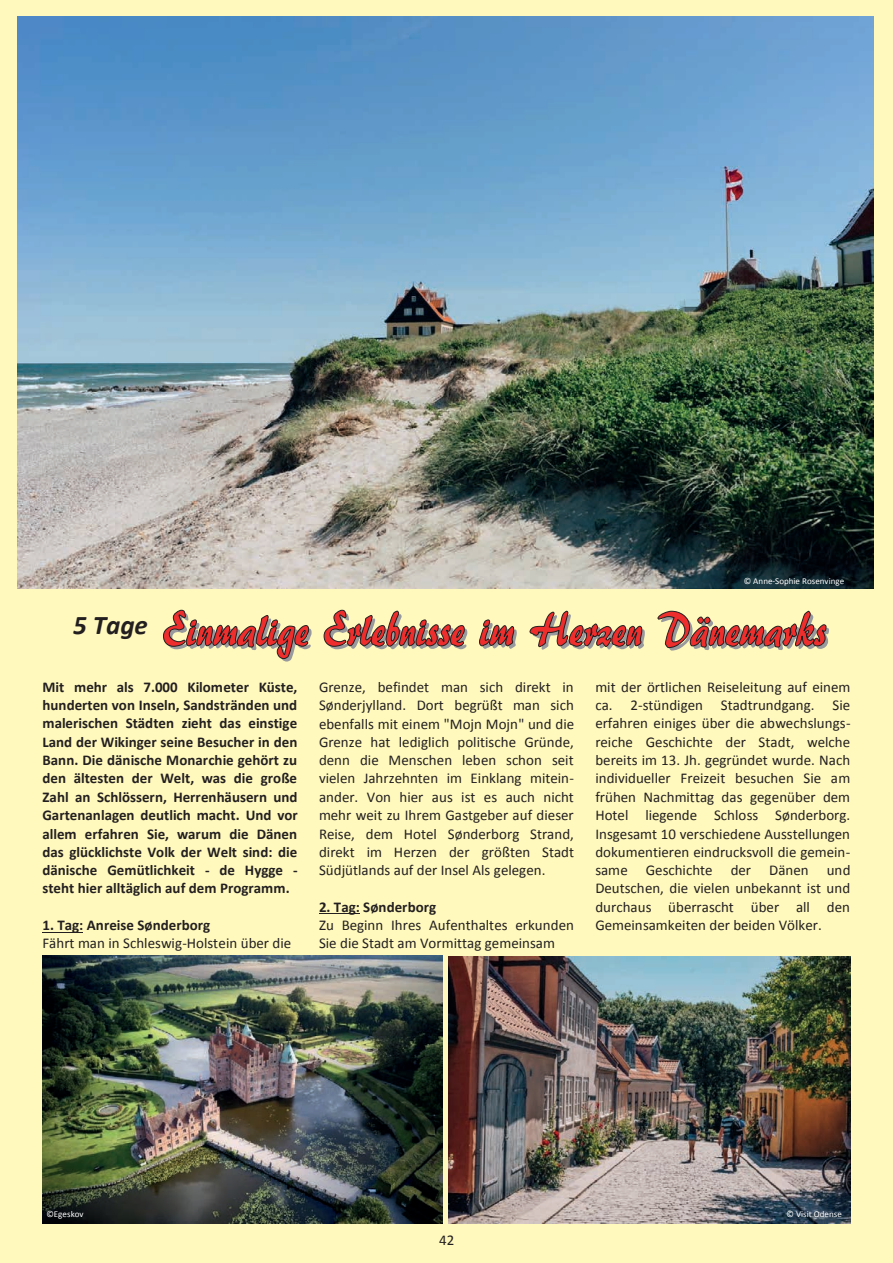
<style>
.page{position:relative;width:893px;height:1263px;background:#fff9bd}
.page>*{position:absolute;margin:0;border:0;box-sizing:border-box;transform-origin:0 0}
.t1{font:italic 700 27px "Calibri";color:#231f20}
.t2{font:15px/18.3px "Calibri";color:#231f20;text-align:justify}
.t3{font:700 15px/18.3px "Calibri";color:#231f20;text-align:justify}
.t4{font:9px "Calibri";color:#fff}
</style>
<div class="page">
<img style="left:18px;top:17px;width:855px;height:571px">
<svg style="left:163px;top:609px;width:149px;height:53px"></svg>
<svg style="left:323px;top:609px;width:144px;height:40px"></svg>
<svg style="left:479px;top:619px;width:38px;height:30px"></svg>
<svg style="left:529px;top:610px;width:116px;height:40px"></svg>
<svg style="left:657px;top:610px;width:172px;height:41px"></svg>
<img style="left:43px;top:956px;width:399px;height:267px">
<img style="left:448px;top:957px;width:403px;height:267px">
<hr style="left:42px;top:931px;width:41px;height:1px;background:#231f20">
<hr style="left:319px;top:913px;width:41px;height:1px;background:#231f20">
<h1 class="t1" style="left:73px;top:608px;width:76px">5 Tage</h1>
<p class="t3" style="left:42px;top:678px;width:257px">Mit mehr als 7.000 Kilometer Küste, hunderten von Inseln, Sandstränden und malerischen Städten zieht das einstige Land der Wikinger seine Besucher in den Bann. Die dänische Monarchie gehört zu den ältesten der Welt, was die große Zahl an Schlössern, Herrenhäusern und Gartenanlagen deutlich macht. Und vor allem erfahren Sie, warum die Dänen das glücklichste Volk der Welt sind: die dänische Gemütlichkeit - de Hygge - steht hier alltäglich auf dem Programm.</p>
<p class="t3" style="left:42px;top:916px;width:169px">1. Tag: Anreise Sønderborg</p>
<p class="t2" style="left:42px;top:934px;width:250px">Fährt man in Schleswig-Holstein über die</p>
<p class="t2" style="left:319px;top:678px;width:257px">Grenze, befindet man sich direkt in Sønderjylland. Dort begrüßt man sich ebenfalls mit einem "Mojn Mojn" und die Grenze hat lediglich politische Gründe, denn die Menschen leben schon seit vielen Jahrzehnten im Einklang mitein&shy;ander. Von hier aus ist es auch nicht mehr weit zu Ihrem Gastgeber auf dieser Reise, dem Hotel Sønderborg Strand, direkt im Herzen der größten Stadt Südjütlands auf der Insel Als gelegen.</p>
<p class="t3" style="left:319px;top:898px;width:119px">2. Tag: Sønderborg</p>
<p class="t2" style="left:319px;top:916px;width:256px">Zu Beginn Ihres Aufenthaltes erkunden<br>Sie die Stadt am Vormittag gemeinsam</p>
<p class="t4" style="left:744px;top:575px;width:102px">© Anne-Sophie Rosenvinge</p>
<p class="t2" style="left:595px;top:678px;width:257px">mit der örtlichen Reiseleitung auf einem ca. 2-stündigen Stadtrundgang. Sie erfahren einiges über die abwechslungs&shy;reiche Geschichte der Stadt, welche bereits im 13. Jh. gegründet wurde. Nach individueller Freizeit besuchen Sie am frühen Nachmittag das gegenüber dem Hotel liegende Schloss Sønderborg.<br>Insgesamt 10 verschiedene Ausstellungen dokumentieren eindrucksvoll die gemein&shy;same Geschichte der Dänen und Deutschen, die vielen unbekannt ist und durchaus überrascht über all den Gemeinsamkeiten der beiden Völker.</p>
<p class="t4" style="left:46px;top:1209px;width:39px">©Egeskov</p>
<p class="t2" style="left:439px;top:1231px;width:17px">42</p>
<p class="t4" style="left:786px;top:1209px;width:57px">© Visit Odense</p>
</div>
